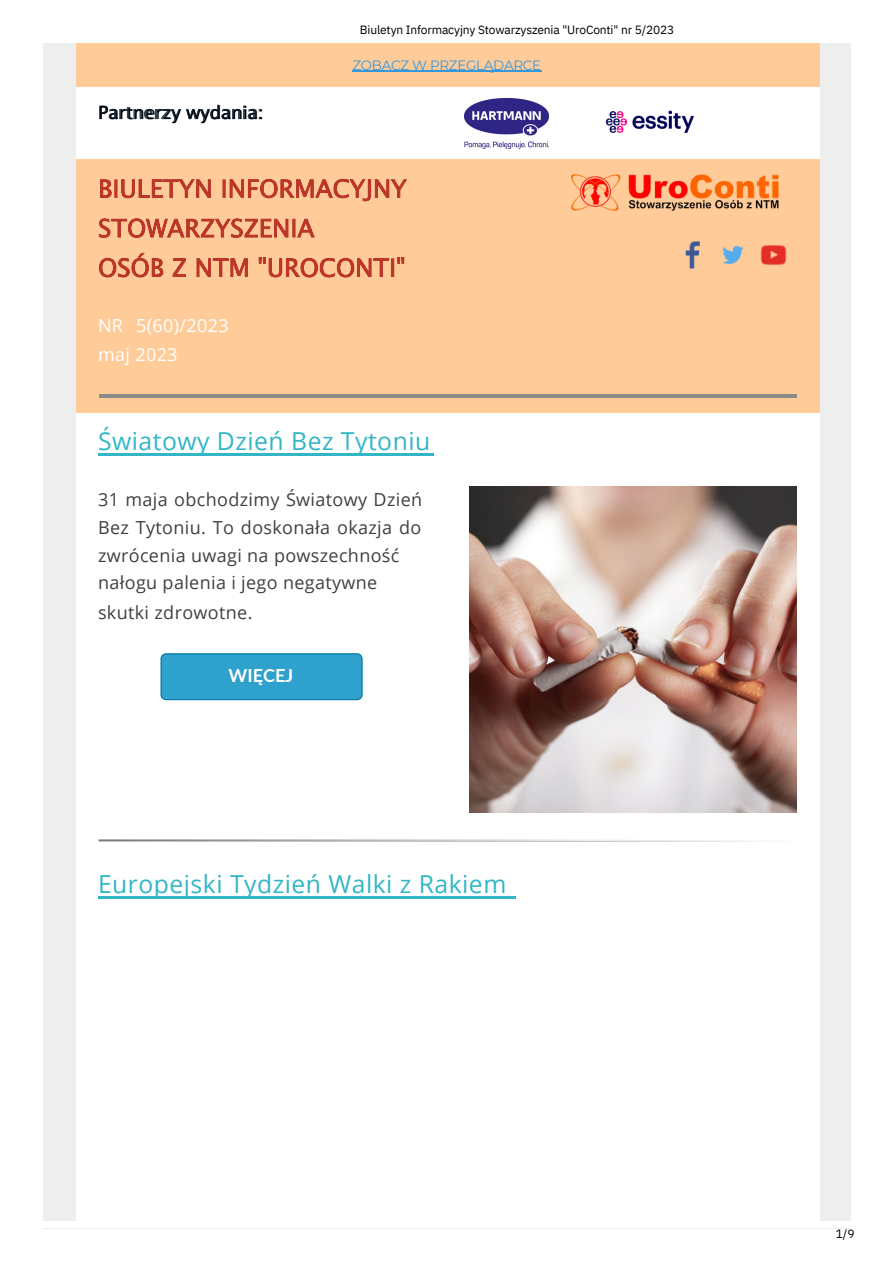
<style>
.page{position:relative;width:893px;height:1264px;background:#fff}
.page>*{position:absolute;margin:0;border:0;box-sizing:border-box;transform-origin:0 0}
.t1{font:24.75px "Open Sans";letter-spacing:.02em;color:#32b6c6}
.t2{font:18px/28px "Open Sans";letter-spacing:.02em;color:#404040;text-align:justify}
.t3{font:18px/29.2px "Open Sans";letter-spacing:.02em;color:#fff}
.t4{font:18px "Open Sans";letter-spacing:.02em;color:#000}
.t5{font:700 18px "Lato";color:#fff}
.t6{font:13.5px "Montserrat";letter-spacing:-.025em;color:#3598db}
.t7{font:12px "IBM Plex Sans";letter-spacing:-.01em;color:#000}
</style>
<div class="page">
<div style="left:43px;top:43px;width:807px;height:1177px;background:#eee"></div>
<div style="left:76px;top:43px;width:743px;height:1177px;background:#fff"></div>
<div style="left:76px;top:43px;width:743px;height:44px;background:#fc9"></div>
<div style="left:76px;top:159px;width:743px;height:141px;background:#fc9"></div>
<div style="left:76px;top:300px;width:743px;height:112px;background:#fc9"></div>
<hr style="left:99px;top:394px;width:697px;height:4px;background:#8a8a8a">
<svg style="left:99px;top:839px;width:625px;height:2px"></svg>
<hr style="left:352px;top:70px;width:189px;height:2px;background:#3598db">
<svg style="left:99px;top:105px;width:162px;height:18px"></svg>
<img style="left:464px;top:99px;width:84px;height:49px">
<img style="left:605px;top:110px;width:89px;height:23px">
<svg style="left:99px;top:218px;width:216px;height:20px"></svg>
<svg style="left:99px;top:253px;width:305px;height:24px"></svg>
<svg style="left:100px;top:179px;width:307px;height:22px"></svg>
<img style="left:571px;top:174px;width:208px;height:37px">
<img style="left:685px;top:241px;width:15px;height:28px">
<img style="left:722px;top:245px;width:22px;height:20px">
<img style="left:760px;top:245px;width:27px;height:20px">
<hr style="left:98px;top:453px;width:335px;height:2px;background:#32b6c6">
<svg style="left:160px;top:653px;width:203px;height:47px;background:#2e9fcb"></svg>
<img style="left:470px;top:487px;width:326px;height:326px">
<hr style="left:98px;top:896px;width:417px;height:2px;background:#32b6c6">
<p class="t7" style="left:360px;top:22px;width:316px">Biuletyn Informacyjny Stowarzyszenia "UroConti" nr 5/2023</p>
<p class="t4" style="left:98px;top:99px;width:167px">Partnerzy wydania:</p>
<p class="t3" style="left:98px;top:310px;width:132px">NR 5(60)/2023 maj 2023</p>
<p class="t6" style="left:352px;top:57px;width:190px">ZOBACZ W PRZEGLĄDARCE</p>
<p class="t1" style="left:98px;top:423px;width:333px">Światowy Dzień Bez Tytoniu</p>
<p class="t2" style="left:98px;top:485px;width:325px">31 maja obchodzimy Światowy Dzień Bez Tytoniu. To doskonała okazja do zwrócenia uwagi na powszechność</p>
<p class="t2" style="left:98px;top:568px;width:281px">nałogu palenia i jego negatywne</p>
<p class="t2" style="left:98px;top:597px;width:156px">skutki zdrowotne.</p>
<p class="t5" style="left:228px;top:663px;width:66px">WIĘCEJ</p>
<p class="t1" style="left:98px;top:867px;width:410px">Europejski Tydzień Walki z Rakiem</p>
<p class="t7" style="left:835px;top:1225px;width:20px">1/9</p>
</div>
